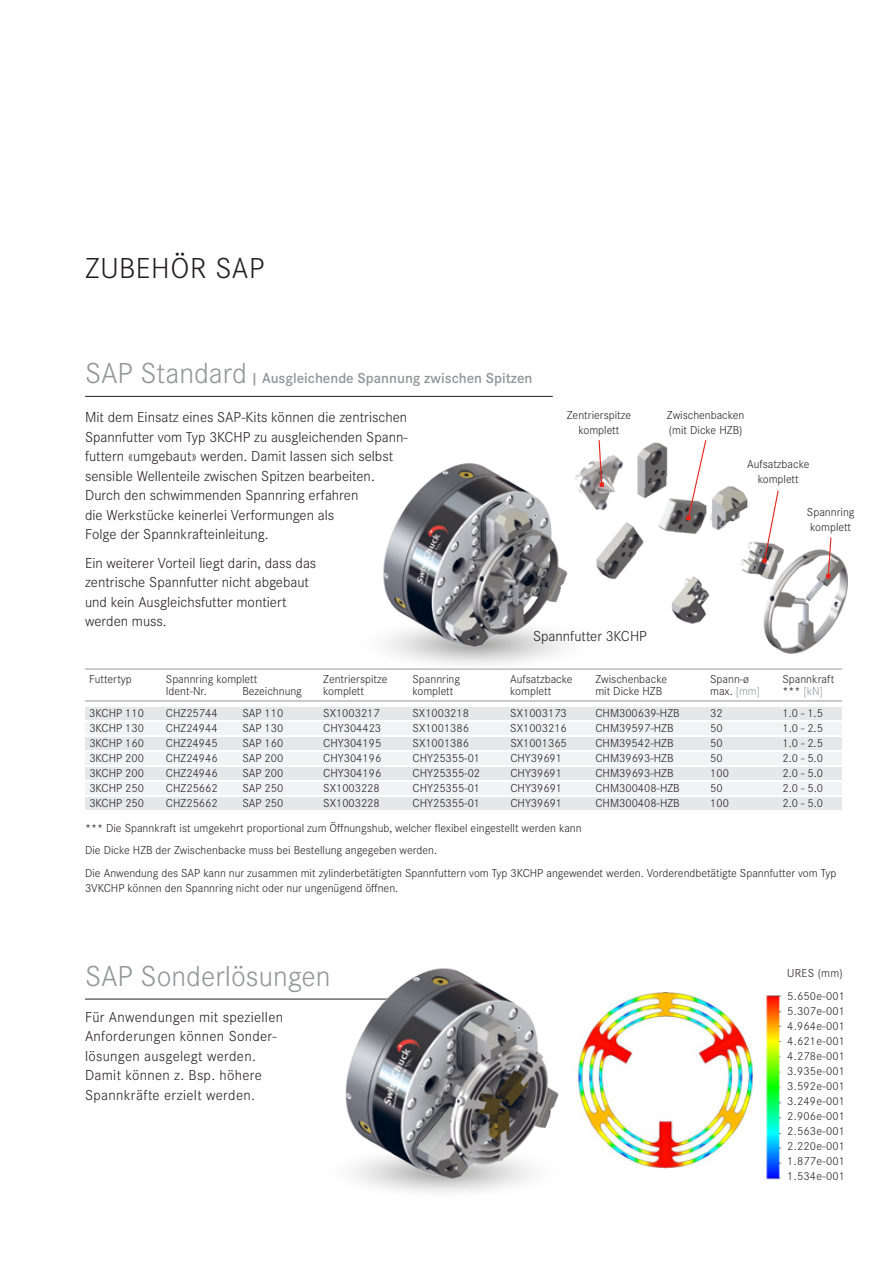
<style>
.page{position:relative;width:893px;height:1263px;background:#fff}
.page>*{position:absolute;margin:0;border:0;box-sizing:border-box;transform-origin:0 0}
.t1{font:300 30px "Corporate S";color:#939598}
.t2{font:300 30px "Corporate S";letter-spacing:.02em;color:#231f20}
.t3{font:300 15px/19.5px "Corporate S";color:#231f20}
.t4{font:300 15px/19.5px "Corporate S";letter-spacing:.02em;color:#231f20}
.t5{font:600 15px "Corporate S";color:#939598}
.t6{font:300 12px/15px "Corporate S";color:#231f20}
.t7{font:300 12px/22.5px "Corporate S";letter-spacing:.02em;color:#231f20}
.t8{font:300 12px "Corporate S";color:#939598}
.s1{font-weight:300;font-size:30px}
.s2{color:#939598}
.s3{color:#231f20}
</style>
<div class="page">
<hr style="left:85px;top:999px;width:392px;height:1px;background:#231f20">
<div style="left:85px;top:767px;width:757px;height:12px;background:#e6e7e9"></div>
<div style="left:85px;top:797px;width:757px;height:12px;background:#e6e7e9"></div>
<div style="left:85px;top:752px;width:757px;height:13px;background:#f2f3f4"></div>
<div style="left:85px;top:782px;width:757px;height:13px;background:#f2f3f4"></div>
<div style="left:85px;top:737px;width:757px;height:12px;background:#e6e7e9"></div>
<div style="left:85px;top:722px;width:757px;height:13px;background:#f2f3f4"></div>
<div style="left:85px;top:707px;width:757px;height:13px;background:#e6e7e9"></div>
<hr style="left:85px;top:669px;width:757px;height:1px;background:#939598">
<hr style="left:85px;top:701px;width:757px;height:1px;background:#939598">
<hr style="left:85px;top:396px;width:468px;height:1px;background:#231f20">
<img style="left:581px;top:993px;width:172px;height:176px">
<svg style="left:360px;top:1180px;width:166px;height:13px"></svg>
<img style="left:308px;top:968px;width:273px;height:212px">
<img style="left:766px;top:995px;width:16px;height:185px">
<svg style="left:343px;top:652px;width:262px;height:18px"></svg>
<img style="left:383px;top:463px;width:173px;height:189px">
<img style="left:556px;top:442px;width:292px;height:226px">
<svg style="left:598px;top:440px;width:6px;height:47px"></svg>
<svg style="left:686px;top:440px;width:21px;height:81px"></svg>
<svg style="left:762px;top:489px;width:17px;height:74px"></svg>
<svg style="left:826px;top:536px;width:6px;height:43px"></svg>
<h1 class="t2" style="left:85px;top:251px;width:181px">ZUBEHÖR SAP</h1>
<p class="t5" style="left:85px;top:370px;width:449px"><span class="s1">SAP Standard</span> | Ausgleichende Spannung zwischen Spitzen</p>
<p class="t3" style="left:85px;top:408px;width:324px">Mit dem Einsatz eines SAP-Kits können die zentrischen Spannfutter vom Typ 3KCHP zu ausgleichenden Spann&shy;futtern «umgebaut» werden. Damit lassen sich selbst sensible Wellenteile zwischen Spitzen bearbeiten.<br>Durch den schwimmenden Spannring erfahren<br>die Werkstücke keinerlei Verformungen als<br>Folge der Spannkrafteinleitung.</p>
<p class="t3" style="left:85px;top:553px;width:233px">Ein weiterer Vorteil liegt darin, dass das zentrische Spannfutter nicht abgebaut und kein Ausgleichsfutter montiert werden muss.</p>
<p class="t6" style="left:567px;top:408px;width:66px;text-align:center">Zentrierspitze komplett</p>
<p class="t6" style="left:667px;top:408px;width:79px">Zwischenbacken (mit Dicke HZB)</p>
<p class="t6" style="left:747px;top:457px;width:64px;text-align:center">Aufsatzbacke komplett</p>
<p class="t6" style="left:807px;top:505px;width:49px">Spannring komplett</p>
<p class="t3" style="left:533px;top:626px;width:115px">Spannfutter 3KCHP</p>
<p class="t6" style="left:89px;top:671px;width:44px">Futtertyp</p>
<p class="t6" style="left:166px;top:671px;width:93px">Spannring komplett</p>
<p class="t6" style="left:323px;top:671px;width:66px">Zentrierspitze</p>
<p class="t6" style="left:412px;top:671px;width:49px">Spannring</p>
<p class="t6" style="left:510px;top:671px;width:64px">Aufsatzbacke</p>
<p class="t6" style="left:595px;top:671px;width:73px">Zwischenbacke</p>
<p class="t6" style="left:710px;top:671px;width:41px">Spann-ø</p>
<p class="t6" style="left:782px;top:671px;width:53px">Spannkraft</p>
<p class="t6" style="left:166px;top:683px;width:42px">Ident-Nr.</p>
<p class="t6" style="left:242px;top:683px;width:61px">Bezeichnung</p>
<p class="t6" style="left:323px;top:683px;width:42px">komplett</p>
<p class="t6" style="left:412px;top:683px;width:42px">komplett</p>
<p class="t6" style="left:510px;top:683px;width:42px">komplett</p>
<p class="t6" style="left:595px;top:683px;width:68px">mit Dicke HZB</p>
<p class="t6" style="left:710px;top:683px;width:51px">max. <span class="s2">[mm]</span></p>
<p class="t8" style="left:782px;top:684px;width:42px"><span class="s3">***</span> [kN]</p>
<p class="t6" style="left:89px;top:706px;width:56px">3KCHP 110</p>
<p class="t6" style="left:166px;top:706px;width:53px">CHZ25744</p>
<p class="t6" style="left:242px;top:706px;width:42px">SAP 110</p>
<p class="t6" style="left:323px;top:706px;width:58px">SX1003217</p>
<p class="t6" style="left:412px;top:706px;width:58px">SX1003218</p>
<p class="t6" style="left:510px;top:706px;width:58px">SX1003173</p>
<p class="t6" style="left:595px;top:706px;width:86px">CHM300639-HZB</p>
<p class="t6" style="left:710px;top:706px;width:14px">32</p>
<p class="t6" style="left:782px;top:706px;width:42px">1.0 - 1.5</p>
<p class="t6" style="left:89px;top:721px;width:56px">3KCHP 130</p>
<p class="t6" style="left:166px;top:721px;width:53px">CHZ24944</p>
<p class="t6" style="left:242px;top:721px;width:42px">SAP 130</p>
<p class="t6" style="left:323px;top:721px;width:60px">CHY304423</p>
<p class="t6" style="left:412px;top:721px;width:58px">SX1001386</p>
<p class="t6" style="left:510px;top:721px;width:58px">SX1003216</p>
<p class="t6" style="left:595px;top:721px;width:80px">CHM39597-HZB</p>
<p class="t6" style="left:710px;top:721px;width:14px">50</p>
<p class="t6" style="left:782px;top:721px;width:42px">1.0 - 2.5</p>
<p class="t6" style="left:89px;top:736px;width:56px">3KCHP 160</p>
<p class="t6" style="left:166px;top:736px;width:53px">CHZ24945</p>
<p class="t6" style="left:242px;top:736px;width:42px">SAP 160</p>
<p class="t6" style="left:323px;top:736px;width:60px">CHY304195</p>
<p class="t6" style="left:412px;top:736px;width:58px">SX1001386</p>
<p class="t6" style="left:510px;top:736px;width:58px">SX1001365</p>
<p class="t6" style="left:595px;top:736px;width:80px">CHM39542-HZB</p>
<p class="t6" style="left:710px;top:736px;width:14px">50</p>
<p class="t6" style="left:782px;top:736px;width:42px">1.0 - 2.5</p>
<p class="t6" style="left:89px;top:751px;width:56px">3KCHP 200</p>
<p class="t6" style="left:166px;top:751px;width:53px">CHZ24946</p>
<p class="t6" style="left:242px;top:751px;width:42px">SAP 200</p>
<p class="t6" style="left:323px;top:751px;width:60px">CHY304196</p>
<p class="t6" style="left:412px;top:751px;width:69px">CHY25355-01</p>
<p class="t6" style="left:510px;top:751px;width:53px">CHY39691</p>
<p class="t6" style="left:595px;top:751px;width:80px">CHM39693-HZB</p>
<p class="t6" style="left:710px;top:751px;width:14px">50</p>
<p class="t6" style="left:782px;top:751px;width:42px">2.0 - 5.0</p>
<p class="t6" style="left:89px;top:766px;width:56px">3KCHP 200</p>
<p class="t6" style="left:166px;top:766px;width:53px">CHZ24946</p>
<p class="t6" style="left:242px;top:766px;width:42px">SAP 200</p>
<p class="t6" style="left:323px;top:766px;width:60px">CHY304196</p>
<p class="t6" style="left:413px;top:766px;width:69px">CHY25355-02</p>
<p class="t6" style="left:510px;top:766px;width:53px">CHY39691</p>
<p class="t6" style="left:595px;top:766px;width:80px">CHM39693-HZB</p>
<p class="t6" style="left:710px;top:766px;width:20px">100</p>
<p class="t6" style="left:782px;top:766px;width:42px">2.0 - 5.0</p>
<p class="t6" style="left:89px;top:781px;width:56px">3KCHP 250</p>
<p class="t6" style="left:166px;top:781px;width:53px">CHZ25662</p>
<p class="t6" style="left:242px;top:781px;width:42px">SAP 250</p>
<p class="t6" style="left:323px;top:781px;width:58px">SX1003228</p>
<p class="t6" style="left:413px;top:781px;width:69px">CHY25355-01</p>
<p class="t6" style="left:510px;top:781px;width:53px">CHY39691</p>
<p class="t6" style="left:595px;top:781px;width:86px">CHM300408-HZB</p>
<p class="t6" style="left:710px;top:781px;width:14px">50</p>
<p class="t6" style="left:782px;top:781px;width:42px">2.0 - 5.0</p>
<p class="t6" style="left:89px;top:796px;width:56px">3KCHP 250</p>
<p class="t6" style="left:166px;top:796px;width:53px">CHZ25662</p>
<p class="t6" style="left:242px;top:796px;width:42px">SAP 250</p>
<p class="t6" style="left:323px;top:796px;width:58px">SX1003228</p>
<p class="t6" style="left:413px;top:796px;width:69px">CHY25355-01</p>
<p class="t6" style="left:510px;top:796px;width:53px">CHY39691</p>
<p class="t6" style="left:595px;top:796px;width:86px">CHM300408-HZB</p>
<p class="t6" style="left:710px;top:796px;width:20px">100</p>
<p class="t6" style="left:782px;top:796px;width:42px">2.0 - 5.0</p>
<p class="t6" style="left:85px;top:816px;width:753px;line-height:22.5px">*** Die Spannkraft ist umgekehrt proportional zum Öffnungshub, welcher flexibel eingestellt werden kann<br>Die Dicke HZB der Zwischenbacke muss bei Bestellung angegeben werden.<br>Die Anwendung des SAP kann nur zusammen mit zylinderbetätigten Spannfuttern vom Typ 3KCHP angewendet werden. Vorderendbetätigte Spannfutter vom Typ</p>
<p class="t6" style="left:85px;top:880px;width:315px">3VKCHP können den Spannring nicht oder nur ungenügend öffnen.</p>
<h1 class="t1" style="left:85px;top:959px;width:247px">SAP Sonderlösungen</h1>
<p class="t4" style="left:85px;top:1007px;width:200px">Für Anwendungen mit speziellen<br>Anforderungen können Sonder&shy;lösungen ausgelegt werden.<br>Damit können z. Bsp. höhere<br>Spannkräfte erzielt werden.</p>
<p class="t7" style="left:787px;top:962px;width:59px">URES (mm)<br>5.650e-001</p>
<p class="t6" style="left:787px;top:1003px;width:59px;text-align:justify">5.307e-001<br>4.964e-001<br>4.621e-001<br>4.278e-001<br>3.935e-001<br>3.592e-001<br>3.249e-001<br>2.906e-001<br>2.563e-001<br>2.220e-001<br>1.877e-001<br>1.534e-001</p>
</div>
